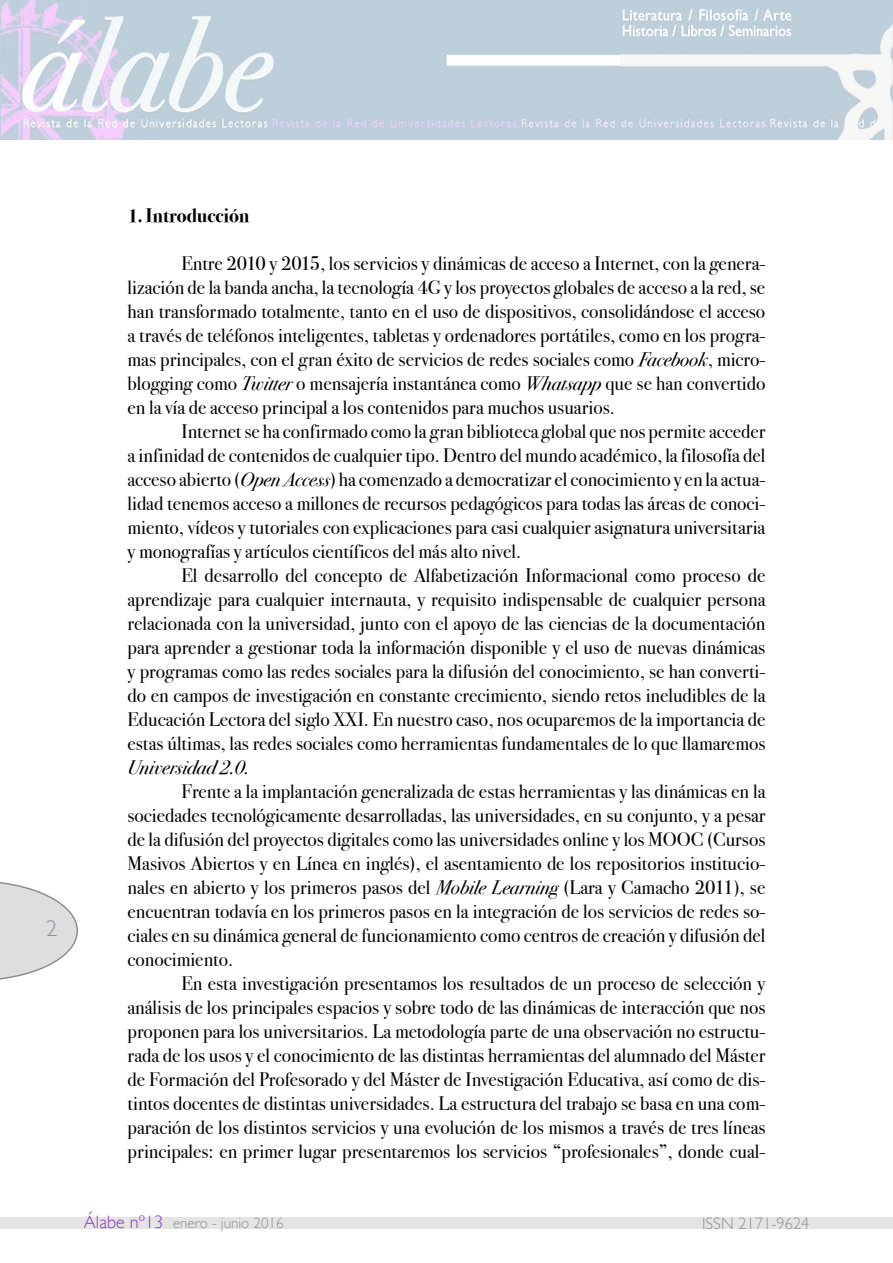
<style>
.page{position:relative;width:893px;height:1263px;background:#fff}
.page>*{position:absolute;margin:0;border:0;box-sizing:border-box;transform-origin:0 0}
.t1{font:300 22.5px "Gill Sans";color:#8a949d}
.t2{font:19.5px/24px "Bodoni Svty Two ITCTT Book";color:#000;text-align:justify}
.t3{font:19.5px "Bodoni Svty Two ITCTT Book Ita";color:#000}
.t4{font:19.5px "Bodoni Svty Two ITCTT Bold";color:#000}
.t5{font:300 16.5px "Gill Sans";color:#8c959c}
.t6{font:300 15px "Gill Sans";color:#8c959c}
.s1{font-family:"Bodoni Svty Two ITCTT Book Ita"}
.s2{font-size:18px;color:#893ab6}
</style>
<div class="page">
<svg style="left:0;top:882px;width:78px;height:98px"></svg>
<div style="left:0;top:1218px;width:893px;height:11px;background:#e4e4e3"></div>
<img style="left:0;top:0;width:893px;height:139px">
<p class="t1" style="left:46px;top:915px;width:13px">2</p>
<p class="t4" style="left:128px;top:204px;width:123px">1. Introducción</p>
<p class="t2" style="left:128px;top:251px;width:639px;text-indent:54px">Entre 2010 y 2015, los servicios y dinámicas de acceso a Internet, con la genera&shy;lización de la banda ancha, la tecnología 4G y los proyectos globales de acceso a la red, se han transformado totalmente, tanto en el uso de dispositivos, consolidándose el acceso a través de teléfonos inteligentes, tabletas y ordenadores portátiles, como en los progra&shy;mas principales, con el gran éxito de servicios de redes sociales como <span class="s1">Facebook</span>, micro&shy;blogging como <span class="s1">Twitter</span> o mensajería instantánea como <span class="s1">Whatsapp</span> que se han convertido en la vía de acceso principal a los contenidos para muchos usuarios.</p>
<p class="t2" style="left:128px;top:419px;width:639px;text-indent:54px">Internet se ha confirmado como la gran biblioteca global que nos permite acceder a infinidad de contenidos de cualquier tipo. Dentro del mundo académico, la filosofía del acceso abierto (<span class="s1">OpenAccess</span>) ha comenzado a democratizar el conocimiento y en la actua&shy;lidad tenemos acceso a millones de recursos pedagógicos para todas las áreas de conoci&shy;miento, vídeos y tutoriales con explicaciones para casi cualquier asignatura universitaria y monografías y artículos científicos del más alto nivel.</p>
<p class="t2" style="left:128px;top:563px;width:639px;text-indent:54px">El desarrollo del concepto de Alfabetización Informacional como proceso de aprendizaje para cualquier internauta, y requisito indispensable de cualquier persona relacionada con la universidad, junto con el apoyo de las ciencias de la documentación para aprender a gestionar toda la información disponible y el uso de nuevas dinámicas y programas como las redes sociales para la difusión del conocimiento, se han converti&shy;do en campos de investigación en constante crecimiento, siendo retos ineludibles de la Educación Lectora del siglo XXI. En nuestro caso, nos ocuparemos de la importancia de estas últimas, las redes sociales como herramientas fundamentales de lo que llamaremos</p>
<p class="t3" style="left:128px;top:756px;width:123px">Universidad 2.0.</p>
<p class="t2" style="left:128px;top:779px;width:639px;text-indent:54px">Frente a la implantación generalizada de estas herramientas y las dinámicas en la sociedades tecnológicamente desarrolladas, las universidades, en su conjunto, y a pesar de la difusión del proyectos digitales como las universidades online y los MOOC (Cursos Masivos Abiertos y en Línea en inglés), el asentamiento de los repositorios institucio&shy;nales en abierto y los primeros pasos del <span class="s1">Mobile Learning</span> (Lara y Camacho 2011), se encuentran todavía en los primeros pasos en la integración de los servicios de redes so&shy;ciales en su dinámica general de funcionamiento como centros de creación y difusión del conocimiento.</p>
<p class="t2" style="left:128px;top:972px;width:639px;text-indent:54px">En esta investigación presentamos los resultados de un proceso de selección y análisis de los principales espacios y sobre todo de las dinámicas de interacción que nos proponen para los universitarios. La metodología parte de una observación no estructu&shy;rada de los usos y el conocimiento de las distintas herramientas del alumnado del Máster de Formación del Profesorado y del Máster de Investigación Educativa, así como de dis&shy;tintos docentes de distintas universidades. La estructura del trabajo se basa en una com&shy;paración de los distintos servicios y una evolución de los mismos a través de tres líneas principales: en primer lugar presentaremos los servicios “profesionales”, donde cual-</p>
<p class="t6" style="left:84px;top:1214px;width:201px"><span class="s2">Álabe nº13</span> enero - junio 2016</p>
<p class="t5" style="left:702px;top:1214px;width:109px">ISSN 2171-9624</p>
</div>
